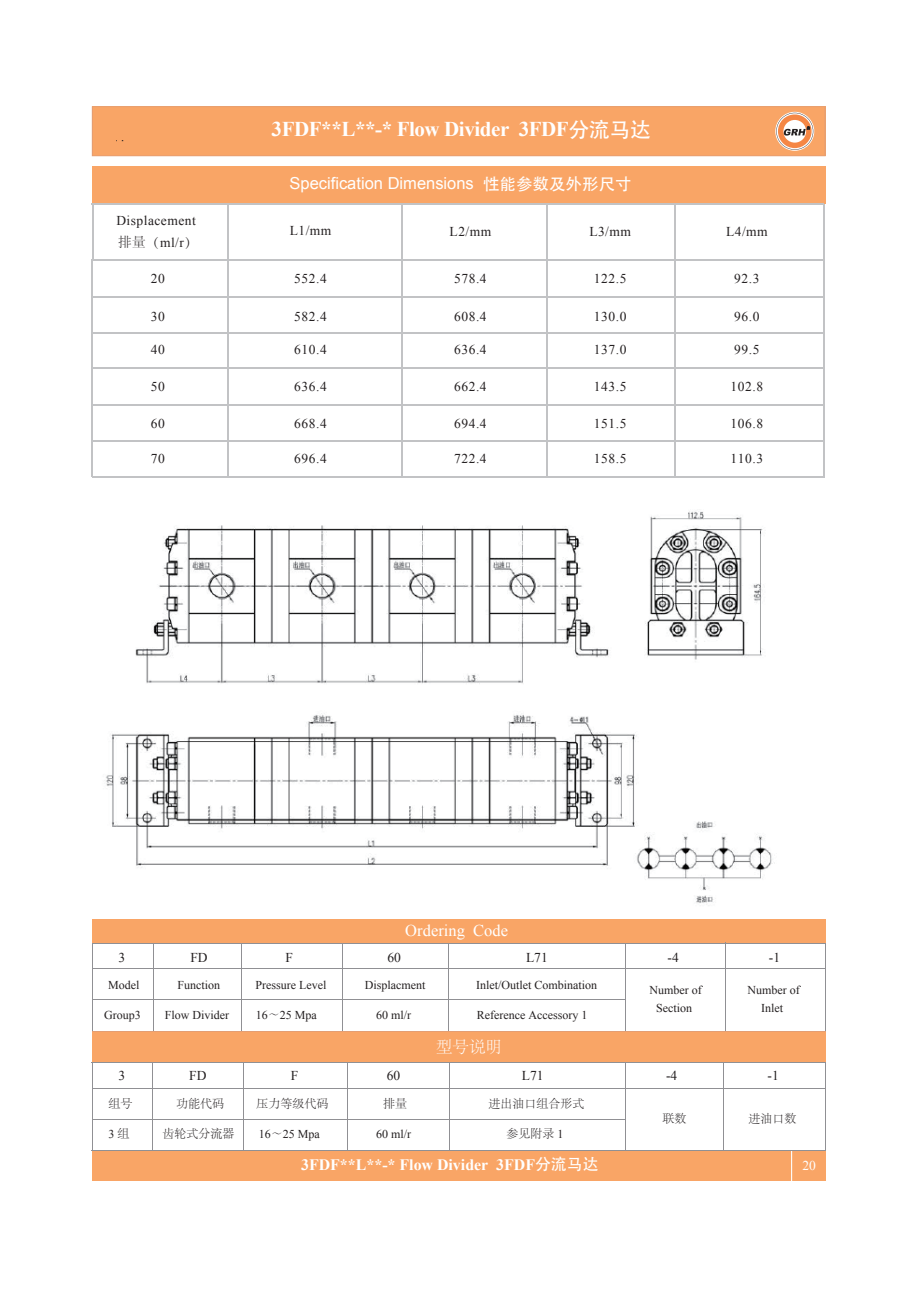
<style>
.page{position:relative;width:919px;height:1289px;background:#fff}
.page>*{position:absolute;margin:0;border:0;box-sizing:border-box;transform-origin:0 0}
.t1{font:700 21px "Times New Roman";letter-spacing:-.02em;color:#fff}
.t2{font:16.5px "Arial";color:#fff}
.t3{font:16.5px "Times New Roman";color:#fff}
.t4{font:300 16.5px "Adobe Song Std";color:#fff}
.t5{font:700 15.9px "Times New Roman";color:#fff}
.t6{font:13.5px "Times New Roman";letter-spacing:.04em;color:#231f20}
.t7{font:300 13.5px "Adobe Song Std";color:#231f20}
.t8{font:13.5px "Times New Roman";color:#fff}
.t9{font:12px/17.4px "Times New Roman";color:#231f20;text-align:center}
.t10{font:300 12px "Adobe Song Std";color:#231f20}
.s1{font-family:"Times New Roman";font-weight:400}
.s2{font-family:"ST Heiti";font-weight:400}
.s3{font-family:"ST Heiti"}
.s4{font-family:"Adobe Song Std";font-weight:300}
.s5{font-family:"Arial Black Italic G Bpc EUC H";font-weight:400}
</style>
<div class="page">
<img style="left:104px;top:511px;width:671px;height:395px">
<div style="left:92px;top:919px;width:733px;height:24px;background:#f9a566"></div>
<div style="left:92px;top:166px;width:733px;height:37px;background:#f9a566"></div>
<div style="left:92px;top:1151px;width:733px;height:29px;background:#f9a566"></div>
<svg style="left:92px;top:943px;width:1px;height:25px"></svg>
<svg style="left:153px;top:943px;width:1px;height:25px"></svg>
<hr style="left:241px;top:943px;width:1px;height:31px;background:#909094">
<svg style="left:342px;top:943px;width:1px;height:25px"></svg>
<svg style="left:448px;top:943px;width:1px;height:25px"></svg>
<svg style="left:625px;top:943px;width:1px;height:25px"></svg>
<hr style="left:92px;top:968px;width:1px;height:63px;background:#909094">
<hr style="left:153px;top:968px;width:1px;height:63px;background:#909094">
<hr style="left:241px;top:975px;width:1px;height:62px;background:#909094">
<hr style="left:342px;top:968px;width:1px;height:63px;background:#909094">
<hr style="left:448px;top:968px;width:1px;height:63px;background:#909094">
<hr style="left:625px;top:968px;width:1px;height:63px;background:#909094">
<svg style="left:725px;top:943px;width:1px;height:25px"></svg>
<hr style="left:725px;top:968px;width:1px;height:63px;background:#909094">
<hr style="left:92px;top:942px;width:612px;height:1px;background:#909094">
<hr style="left:92px;top:968px;width:733px;height:1px;background:#909094">
<hr style="left:92px;top:999px;width:533px;height:1px;background:#909094">
<hr style="left:92px;top:1119px;width:533px;height:1px;background:#909094">
<hr style="left:92px;top:1031px;width:612px;height:1px;background:#e49e73">
<svg style="left:92px;top:1062px;width:1px;height:26px"></svg>
<svg style="left:152px;top:1062px;width:1px;height:26px"></svg>
<svg style="left:243px;top:1062px;width:1px;height:26px"></svg>
<svg style="left:449px;top:1062px;width:1px;height:26px"></svg>
<svg style="left:625px;top:1062px;width:1px;height:26px"></svg>
<hr style="left:152px;top:1089px;width:1px;height:61px;background:#909094">
<hr style="left:243px;top:1089px;width:1px;height:61px;background:#909094">
<hr style="left:346px;top:1089px;width:1px;height:61px;background:#909094">
<hr style="left:449px;top:1089px;width:1px;height:61px;background:#909094">
<hr style="left:625px;top:1089px;width:1px;height:61px;background:#909094">
<svg style="left:723px;top:1062px;width:1px;height:26px"></svg>
<hr style="left:723px;top:1088px;width:1px;height:62px;background:#909094">
<hr style="left:92px;top:1061px;width:608px;height:1px;background:#909094">
<hr style="left:92px;top:1088px;width:732px;height:1px;background:#909094">
<div style="left:92px;top:1032px;width:733px;height:29px;background:#f9a566"></div>
<hr style="left:92px;top:205px;width:1px;height:54px;background:#c2c3c5">
<hr style="left:227px;top:204px;width:1px;height:55px;background:#c2c3c5">
<hr style="left:402px;top:204px;width:1px;height:55px;background:#c2c3c5">
<hr style="left:546px;top:204px;width:1px;height:55px;background:#c2c3c5">
<hr style="left:674px;top:204px;width:1px;height:55px;background:#c2c3c5">
<hr style="left:92px;top:203px;width:732px;height:2px;background:#c2c3c5">
<hr style="left:92px;top:259px;width:732px;height:2px;background:#c2c3c5">
<hr style="left:92px;top:261px;width:1px;height:215px;background:#c2c3c5">
<hr style="left:227px;top:260px;width:1px;height:216px;background:#c2c3c5">
<hr style="left:402px;top:260px;width:1px;height:216px;background:#c2c3c5">
<hr style="left:546px;top:261px;width:1px;height:215px;background:#c2c3c5">
<hr style="left:674px;top:261px;width:1px;height:215px;background:#c2c3c5">
<hr style="left:823px;top:204px;width:1px;height:272px;background:#c2c3c5">
<hr style="left:93px;top:296px;width:309px;height:2px;background:#c2c3c5">
<hr style="left:402px;top:296px;width:421px;height:2px;background:#c2c3c5">
<hr style="left:93px;top:332px;width:309px;height:1px;background:#c2c3c5">
<hr style="left:402px;top:332px;width:421px;height:1px;background:#c2c3c5">
<hr style="left:92px;top:368px;width:310px;height:1px;background:#c2c3c5">
<hr style="left:402px;top:368px;width:420px;height:1px;background:#c2c3c5">
<hr style="left:92px;top:404px;width:309px;height:2px;background:#c2c3c5">
<hr style="left:401px;top:404px;width:421px;height:2px;background:#c2c3c5">
<hr style="left:93px;top:440px;width:309px;height:1px;background:#c2c3c5">
<hr style="left:402px;top:440px;width:421px;height:1px;background:#c2c3c5">
<hr style="left:92px;top:476px;width:310px;height:1px;background:#c2c3c5">
<hr style="left:402px;top:476px;width:422px;height:1px;background:#c2c3c5">
<hr style="left:824px;top:942px;width:1px;height:30px;background:#909094">
<hr style="left:824px;top:972px;width:1px;height:59px;background:#909094">
<hr style="left:704px;top:942px;width:121px;height:1px;background:#909094">
<hr style="left:704px;top:1031px;width:121px;height:1px;background:#e49e73">
<hr style="left:700px;top:1061px;width:125px;height:1px;background:#909094">
<svg style="left:791px;top:1149px;width:35px;height:32px"></svg>
<svg style="left:92px;top:106px;width:733px;height:50px;background:#f7a567"></svg>
<hr style="left:92px;top:1088px;width:1px;height:62px;background:#909094">
<hr style="left:92px;top:1150px;width:608px;height:1px;background:#909094">
<hr style="left:824px;top:1088px;width:1px;height:62px;background:#909094">
<hr style="left:700px;top:1150px;width:125px;height:1px;background:#909094">
<p class="t6" style="left:116px;top:211px;width:81px">Displacement</p>
<p class="t7" style="left:118px;top:234px;width:81px">排量（<span class="s1">ml/r</span>）</p>
<h1 class="t1" style="left:271px;top:115px;width:381px">3FDF**L**-* Flow Divider 3FDF<span class="s2">分流马达</span></h1>
<p class="t2" style="left:289px;top:172px;width:343px">Specification Dimensions <span class="s3">性能参数及外形尺寸</span></p>
<p class="t6" style="left:290px;top:222px;width:43px">L1/mm</p>
<p class="t6" style="left:449px;top:222px;width:43px">L2/mm</p>
<p class="t6" style="left:589px;top:222px;width:43px">L3/mm</p>
<p class="t6" style="left:726px;top:222px;width:43px">L4/mm</p>
<p class="t6" style="left:151px;top:270px;width:16px">20</p>
<p class="t6" style="left:294px;top:269px;width:34px">552.4</p>
<p class="t6" style="left:454px;top:270px;width:34px">578.4</p>
<p class="t6" style="left:593px;top:270px;width:34px">122.5</p>
<p class="t6" style="left:734px;top:270px;width:27px">92.3</p>
<p class="t6" style="left:151px;top:307px;width:16px">30</p>
<p class="t6" style="left:294px;top:307px;width:34px">582.4</p>
<p class="t6" style="left:454px;top:307px;width:34px">608.4</p>
<p class="t6" style="left:593px;top:307px;width:34px">130.0</p>
<p class="t6" style="left:734px;top:307px;width:27px">96.0</p>
<p class="t6" style="left:151px;top:340px;width:16px">40</p>
<p class="t6" style="left:294px;top:340px;width:34px">610.4</p>
<p class="t6" style="left:454px;top:340px;width:34px">636.4</p>
<p class="t6" style="left:593px;top:340px;width:34px">137.0</p>
<p class="t6" style="left:734px;top:340px;width:27px">99.5</p>
<p class="t6" style="left:151px;top:377px;width:16px">50</p>
<p class="t6" style="left:294px;top:377px;width:34px">636.4</p>
<p class="t6" style="left:454px;top:377px;width:34px">662.4</p>
<p class="t6" style="left:593px;top:377px;width:34px">143.5</p>
<p class="t6" style="left:730px;top:377px;width:34px">102.8</p>
<p class="t6" style="left:151px;top:414px;width:16px">60</p>
<p class="t6" style="left:294px;top:414px;width:34px">668.4</p>
<p class="t6" style="left:454px;top:414px;width:34px">694.4</p>
<p class="t6" style="left:593px;top:414px;width:34px">151.5</p>
<p class="t6" style="left:730px;top:414px;width:34px">106.8</p>
<p class="t6" style="left:151px;top:450px;width:16px">70</p>
<p class="t6" style="left:294px;top:450px;width:34px">696.4</p>
<p class="t6" style="left:454px;top:450px;width:34px">722.4</p>
<p class="t6" style="left:593px;top:450px;width:34px">158.5</p>
<p class="t6" style="left:730px;top:450px;width:34px">110.3</p>
<p class="t3" style="left:405px;top:919px;width:104px">Ordering Code</p>
<p class="t6" style="left:118px;top:948px;width:8px">3</p>
<p class="t6" style="left:190px;top:948px;width:19px">FD</p>
<p class="t6" style="left:285px;top:948px;width:9px">F</p>
<p class="t6" style="left:387px;top:948px;width:15px">60</p>
<p class="t6" style="left:526px;top:948px;width:23px">L71</p>
<p class="t9" style="left:108px;top:975px;width:33px">Model</p>
<p class="t9" style="left:104px;top:1005px;width:38px">Group3</p>
<p class="t9" style="left:177px;top:975px;width:44px">Function</p>
<p class="t9" style="left:165px;top:1005px;width:66px">Flow Divider</p>
<p class="t9" style="left:255px;top:975px;width:72px">Pressure Level</p>
<p class="t9" style="left:256px;top:1005px;width:62px">16<span class="s4">～</span>25 Mpa</p>
<p class="t9" style="left:364px;top:975px;width:62px">Displacment</p>
<p class="t9" style="left:376px;top:1005px;width:37px">60 ml/r</p>
<p class="t9" style="left:476px;top:975px;width:123px">Inlet/Outlet Combination</p>
<p class="t9" style="left:476px;top:1005px;width:112px">Reference Accessory 1</p>
<p class="t4" style="left:436px;top:1038px;width:67px">型号说明</p>
<p class="t6" style="left:118px;top:1066px;width:8px">3</p>
<p class="t6" style="left:189px;top:1066px;width:19px">FD</p>
<p class="t6" style="left:291px;top:1066px;width:9px">F</p>
<p class="t6" style="left:387px;top:1066px;width:15px">60</p>
<p class="t6" style="left:522px;top:1066px;width:23px">L71</p>
<p class="t10" style="left:109px;top:1097px;width:25px">组号</p>
<p class="t9" style="left:109px;top:1125px;width:22px">3 <span class="s4">组</span></p>
<p class="t10" style="left:256px;top:1097px;width:73px">压力等级代码</p>
<p class="t9" style="left:259px;top:1125px;width:62px">16<span class="s4">～</span>25 Mpa</p>
<p class="t10" style="left:176px;top:1097px;width:49px">功能代码</p>
<p class="t10" style="left:162px;top:1127px;width:73px">齿轮式分流器</p>
<p class="t10" style="left:383px;top:1097px;width:26px">排量</p>
<p class="t9" style="left:376px;top:1125px;width:37px">60 ml/r</p>
<p class="t10" style="left:488px;top:1097px;width:97px">进出油口组合形式</p>
<p class="t10" style="left:506px;top:1127px;width:58px">参见附录 <span class="s1">1</span></p>
<p class="t6" style="left:667px;top:948px;width:13px">-4</p>
<p class="t6" style="left:768px;top:948px;width:13px">-1</p>
<p class="t9" style="left:649px;top:981px;width:54px">Number of<br>Section</p>
<p class="t9" style="left:747px;top:981px;width:54px">Number of<br>Inlet</p>
<p class="t6" style="left:666px;top:1066px;width:13px">-4</p>
<p class="t10" style="left:662px;top:1112px;width:25px">联数</p>
<p class="t6" style="left:767px;top:1066px;width:13px">-1</p>
<p class="t10" style="left:748px;top:1112px;width:49px">进油口数</p>
<p class="t5" style="left:301px;top:1153px;width:299px">3FDF**L**-* Flow Divider 3FDF<span class="s5">分流马达</span></p>
<p class="t8" style="left:802px;top:1156px;width:15px">20</p>
</div>
